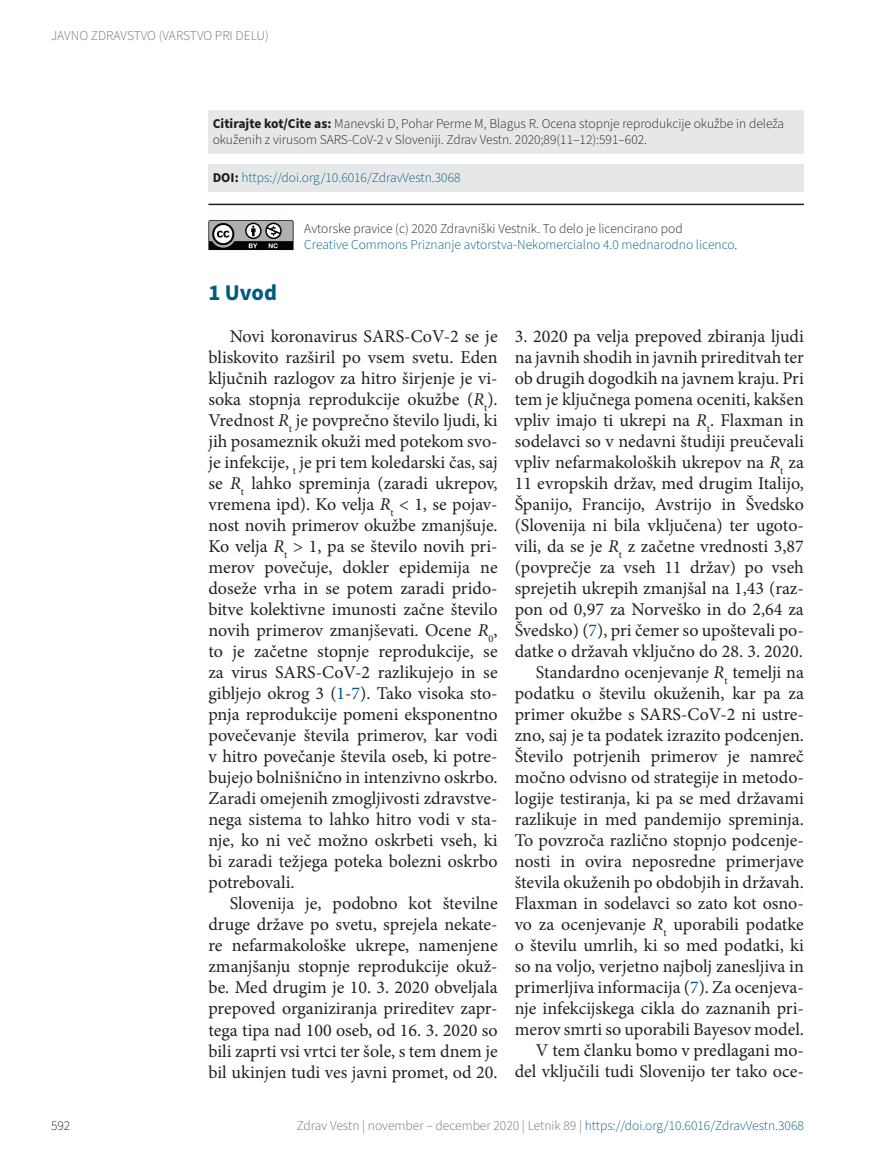
<style>
.page{position:relative;width:872px;height:1166px;background:#fff}
.page>*{position:absolute;margin:0;border:0;box-sizing:border-box;transform-origin:0 0}
.t1{font:700 22.5px "Source Sans Pro";color:#005b7f}
.t2{font:18px/21px "Minion Pro";color:#231f20;text-align:justify}
.t3{font:300 13.5px/16.2px "Source Sans Pro";color:#005b7f}
.t4{font:300 13.5px/16.2px "Source Sans Pro";color:#231f20}
.t5{font:300 13.5px "Source Sans Pro";color:#6c6d70}
.s1{font-weight:700}
.s2{font-weight:700;color:#231f20}
.s3{color:#231f20}
.s4{font-style:italic}
.s5{color:#005b7f}
</style>
<div class="page">
<div style="left:208px;top:110px;width:596px;height:44px;background:#e6e7e9"></div>
<div style="left:208px;top:164px;width:596px;height:27px;background:#e6e7e9"></div>
<hr style="left:208px;top:203px;width:596px;height:2px;background:#231f20">
<svg style="left:208px;top:220px;width:86px;height:31px;background:#787c78"></svg>
<p class="t5" style="left:51px;top:26px;width:219px">JAVNO ZDRAVSTVO (VARSTVO PRI DELU)</p>
<p class="t4" style="left:213px;top:116px;width:573px"><span class="s1">Citirajte kot/Cite as:</span> Manevski D, Pohar Perme M, Blagus R. Ocena stopnje reprodukcije okužbe in deleža okuženih z virusom SARS-CoV-2 v Sloveniji. Zdrav Vestn. 2020;89(11–12):591–602.</p>
<p class="t3" style="left:213px;top:170px;width:249px"><span class="s2">DOI:</span> https://doi.org/10.6016/ZdravVestn.3068</p>
<p class="t3" style="left:304px;top:220px;width:435px"><span class="s3">Avtorske pravice (c) 2020 Zdravniški Vestnik. To delo je licencirano pod<br></span>Creative Commons Priznanje avtorstva-Nekomercialno 4.0 mednarodno licenco<span class="s3">.</span></p>
<p class="t4" style="left:51px;top:1117px;width:21px">592</p>
<p class="t1" style="left:208px;top:277px;width:70px">1 Uvod</p>
<p class="t2" style="left:208px;top:325px;width:291px;text-indent:21px">Novi koronavirus SARS-CoV-2 se je bliskovito razširil po vsem svetu. Eden ključnih razlogov za hitro širjenje je vi&shy;soka stopnja reprodukcije okužbe (<span class="s4">R</span><sub>t</sub>).<br>Vrednost <span class="s4">R</span><sub>t</sub> je povprečno število ljudi, ki jih posameznik okuži med potekom svo&shy;je infekcije, <sub>t</sub> je pri tem koledarski čas, saj se <span class="s4">R</span><sub>t</sub> lahko spreminja (zaradi ukrepov, vremena ipd). Ko velja <span class="s4">R</span><sub>t</sub> &lt; 1, se pojav&shy;nost novih primerov okužbe zmanjšuje.<br>Ko velja <span class="s4">R</span><sub>t</sub> &gt; 1, pa se število novih pri&shy;merov povečuje, dokler epidemija ne doseže vrha in se potem zaradi prido&shy;bitve kolektivne imunosti začne število novih primerov zmanjševati. Ocene <span class="s4">R</span><sub>0</sub>, to je začetne stopnje reprodukcije, se za virus SARS-CoV-2 razlikujejo in se gibljejo okrog 3 (<span class="s5">1</span>-<span class="s5">7</span>). Tako visoka sto&shy;pnja reprodukcije pomeni eksponentno povečevanje števila primerov, kar vodi v hitro povečanje števila oseb, ki potre&shy;bujejo bolnišnično in intenzivno oskrbo.<br>Zaradi omejenih zmogljivosti zdravstve&shy;nega sistema to lahko hitro vodi v sta&shy;nje, ko ni več možno oskrbeti vseh, ki bi zaradi težjega poteka bolezni oskrbo potrebovali.</p>
<p class="t2" style="left:208px;top:892px;width:291px;text-indent:21px">Slovenija je, podobno kot številne druge države po svetu, sprejela nekate&shy;re nefarmakološke ukrepe, namenjene zmanjšanju stopnje reprodukcije okuž&shy;be. Med drugim je 10. 3. 2020 obveljala prepoved organiziranja prireditev zapr&shy;tega tipa nad 100 oseb, od 16. 3. 2020 so bili zaprti vsi vrtci ter šole, s tem dnem je bil ukinjen tudi ves javni promet, od 20.</p>
<p class="t2" style="left:514px;top:325px;width:291px;text-align:right">3. 2020 pa velja prepoved zbiranja ljudi na javnih shodih in javnih prireditvah ter ob drugih dogodkih na javnem kraju. Pri tem je ključnega pomena oceniti, kakšen vpliv imajo ti ukrepi na <span class="s4">R</span><sub>t</sub>. Flaxman in sodelavci so v nedavni študiji preučevali vpliv nefarmakoloških ukrepov na <span class="s4">R</span><sub>t</sub> za 11 evropskih držav, med drugim Italijo, Španijo, Francijo, Avstrijo in Švedsko (Slovenija ni bila vključena) ter ugoto&shy;vili, da se je <span class="s4">R</span><sub>t</sub> z začetne vrednosti 3,87 (povprečje za vseh 11 držav) po vseh sprejetih ukrepih zmanjšal na 1,43 (raz&shy;pon od 0,97 za Norveško in do 2,64 za Švedsko) (<span class="s5">7</span>), pri čemer so upoštevali po&shy;datke o državah vključno do 28. 3. 2020.<br>Standardno ocenjevanje <span class="s4">R</span><sub>t</sub> temelji na podatku o številu okuženih, kar pa za primer okužbe s SARS-CoV-2 ni ustre&shy;zno, saj je ta podatek izrazito podcenjen.<br>Število potrjenih primerov je namreč močno odvisno od strategije in metodo&shy;logije testiranja, ki pa se med državami razlikuje in med pandemijo spreminja.<br>To povzroča različno stopnjo podcenje&shy;nosti in ovira neposredne primerjave števila okuženih po obdobjih in državah.<br>Flaxman in sodelavci so zato kot osno&shy;vo za ocenjevanje <span class="s4">R</span><sub>t</sub> uporabili podatke o številu umrlih, ki so med podatki, ki so na voljo, verjetno najbolj zanesljiva in primerljiva informacija (<span class="s5">7</span>). Za ocenjeva&shy;nje infekcijskega cikla do zaznanih pri&shy;merov smrti so uporabili Bayesov model.<br>V tem članku bomo v predlagani mo&shy;del vključili tudi Slovenijo ter tako oce-</p>
<p class="t5" style="left:297px;top:1115px;width:509px">Zdrav Vestn | november – december 2020 | Letnik 89 | <span class="s5">https://doi.org/10.6016/ZdravVestn.3068</span></p>
</div>
